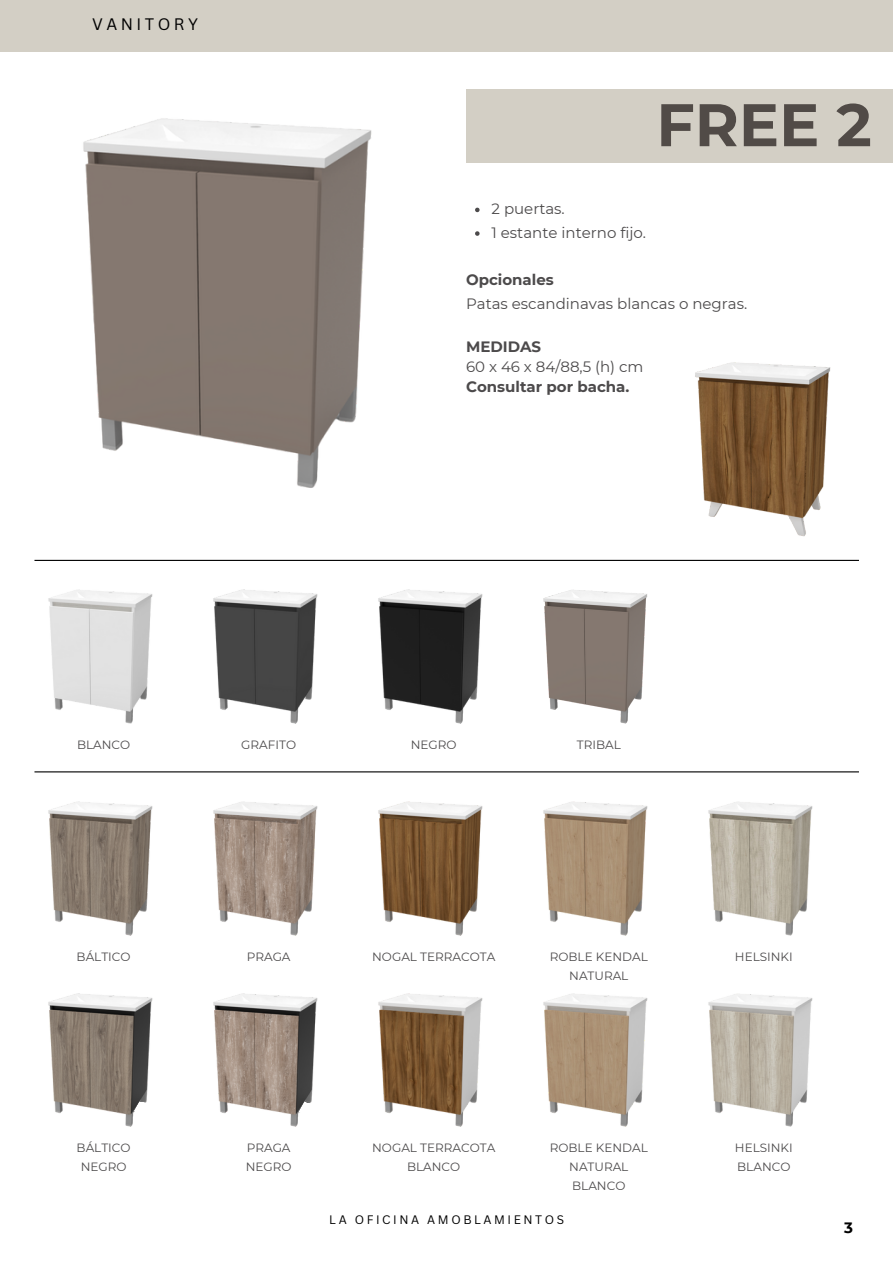
<style>
.page{position:relative;width:893px;height:1264px;background:#fff}
.page>*{position:absolute;margin:0;border:0;box-sizing:border-box;transform-origin:0 0}
.t1{font:700 60px "Montserrat";color:#514b47}
.t2{font:16.2px "Canva Sans";letter-spacing:.215em;color:#000}
.t3{font:15px/23.7px "Montserrat";color:#4c4a4b}
.t4{font:700 15px/20.2px "Montserrat";color:#4c4a4b}
.t5{font:700 15px "Montserrat";color:#000}
.t6{font:12px "Montserrat";color:#4c4a4b}
.t7{font:12px "Canva Sans";letter-spacing:.215em;color:#000}
.s1{font-weight:700}
.s2{font-weight:400}
</style>
<div class="page">
<div style="left:0;top:0;width:892px;height:51px;background:#d3cfc5"></div>
<img style="left:83px;top:118px;width:289px;height:370px">
<div style="left:466px;top:89px;width:426px;height:73px;background:#d3cfc5"></div>
<img style="left:48px;top:589px;width:105px;height:135px">
<hr style="left:34px;top:560px;width:824px;height:1px;background:#000">
<img style="left:213px;top:589px;width:105px;height:135px">
<img style="left:378px;top:589px;width:105px;height:135px">
<img style="left:543px;top:590px;width:105px;height:134px">
<img style="left:48px;top:801px;width:105px;height:135px">
<img style="left:213px;top:801px;width:105px;height:135px">
<img style="left:378px;top:801px;width:105px;height:135px">
<img style="left:543px;top:801px;width:105px;height:135px">
<hr style="left:34px;top:771px;width:824px;height:1px;background:#000">
<img style="left:708px;top:802px;width:105px;height:134px">
<img style="left:378px;top:993px;width:105px;height:134px">
<img style="left:543px;top:993px;width:105px;height:134px">
<img style="left:708px;top:993px;width:105px;height:134px">
<img style="left:213px;top:993px;width:105px;height:134px">
<svg style="left:298px;top:1101px;width:16px;height:16px"></svg>
<svg style="left:475px;top:208px;width:4px;height:4px"></svg>
<svg style="left:475px;top:231px;width:4px;height:5px"></svg>
<img style="left:48px;top:993px;width:105px;height:134px">
<svg style="left:133px;top:1101px;width:20px;height:17px"></svg>
<img style="left:695px;top:362px;width:136px;height:175px">
<p class="t2" style="left:92px;top:13px;width:107px">VANITORY</p>
<h1 class="t1" style="left:656px;top:88px;width:217px">FREE 2</h1>
<h3 class="t3" style="left:491px;top:197px;width:75px">2 puertas.</h3>
<h3 class="t3" style="left:491px;top:221px;width:156px">1 estante interno fijo.</h3>
<h3 class="t3" style="left:466px;top:268px;width:283px"><span class="s1">Opcionales<br></span>Patas escandinavas blancas o negras.</h3>
<h3 class="t4" style="left:466px;top:336px;width:179px">MEDIDAS<br><span class="s2">60 x 46 x 84/88,5 (h) cm<br></span>Consultar por bacha.</h3>
<p class="t6" style="left:77px;top:737px;width:55px">BLANCO</p>
<p class="t6" style="left:241px;top:737px;width:56px">GRAFITO</p>
<p class="t6" style="left:411px;top:737px;width:47px">NEGRO</p>
<p class="t6" style="left:576px;top:737px;width:45px">TRIBAL</p>
<p class="t6" style="left:77px;top:949px;width:55px">BÁLTICO</p>
<p class="t6" style="left:247px;top:949px;width:45px">PRAGA</p>
<p class="t6" style="left:372px;top:949px;width:124px">NOGAL TERRACOTA</p>
<p class="t6" style="left:735px;top:949px;width:59px">HELSINKI</p>
<h2 class="t6" style="left:549px;top:949px;width:99px">ROBLE KENDAL</h2>
<p class="t6" style="left:569px;top:968px;width:61px">NATURAL</p>
<p class="t6" style="left:77px;top:1140px;width:55px">BÁLTICO</p>
<p class="t6" style="left:81px;top:1159px;width:47px">NEGRO</p>
<p class="t6" style="left:247px;top:1140px;width:45px">PRAGA</p>
<p class="t6" style="left:246px;top:1159px;width:47px">NEGRO</p>
<p class="t6" style="left:372px;top:1140px;width:124px">NOGAL TERRACOTA</p>
<p class="t6" style="left:407px;top:1159px;width:55px">BLANCO</p>
<p class="t6" style="left:549px;top:1140px;width:99px">ROBLE KENDAL</p>
<p class="t6" style="left:569px;top:1159px;width:61px">NATURAL</p>
<p class="t6" style="left:572px;top:1178px;width:55px">BLANCO</p>
<p class="t7" style="left:329px;top:1211px;width:236px">LA OFICINA AMOBLAMIENTOS</p>
<p class="t6" style="left:735px;top:1140px;width:59px">HELSINKI</p>
<p class="t6" style="left:737px;top:1159px;width:55px">BLANCO</p>
<p class="t5" style="left:843px;top:1218px;width:10px">3</p>
</div>
